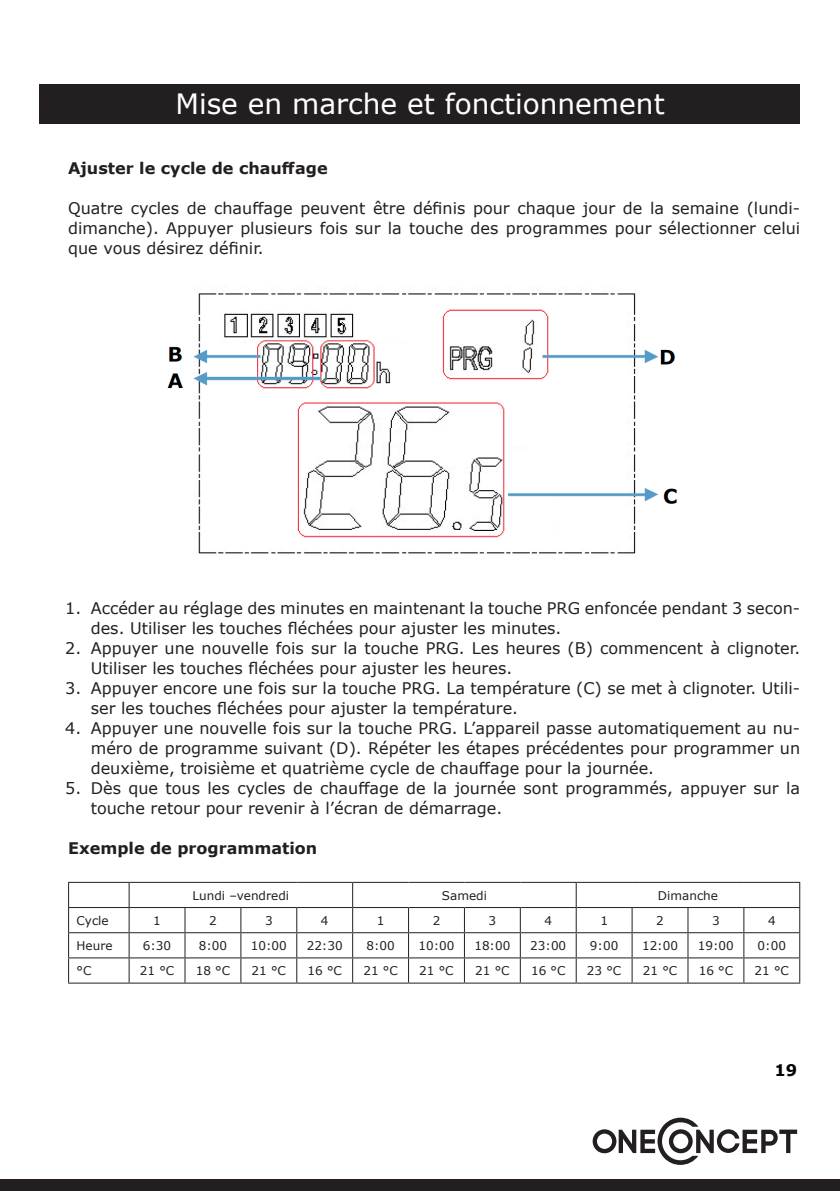
<style>
.page{position:relative;width:840px;height:1191px;background:#fff}
.page>*{position:absolute;margin:0;border:0;box-sizing:border-box;transform-origin:0 0}
.t1{font:28px "Verdana";color:#fff}
.t2{font:16px/20px "Verdana";color:#231f20}
.t3{font:700 16px "Verdana";color:#231f20}
.t4{font:700 16px "Verdana";color:#03040a}
.t5{font:12px "Verdana";color:#231f20}
</style>
<div class="page">
<svg style="left:0;top:1179px;width:1px;height:12px"></svg>
<div style="left:1px;top:1179px;width:838px;height:12px;background:#231f20"></div>
<svg style="left:592px;top:1117px;width:204px;height:47px"></svg>
<div style="left:40px;top:84px;width:759px;height:39px;background:#231f20"></div>
<hr style="left:68px;top:882px;width:61px;height:1px;background:#231f20">
<hr style="left:129px;top:882px;width:56px;height:1px;background:#231f20">
<hr style="left:185px;top:882px;width:56px;height:1px;background:#231f20">
<hr style="left:241px;top:882px;width:55px;height:1px;background:#231f20">
<hr style="left:296px;top:882px;width:56px;height:1px;background:#231f20">
<hr style="left:352px;top:882px;width:56px;height:1px;background:#231f20">
<hr style="left:408px;top:882px;width:56px;height:1px;background:#231f20">
<hr style="left:464px;top:882px;width:56px;height:1px;background:#231f20">
<hr style="left:520px;top:882px;width:56px;height:1px;background:#231f20">
<hr style="left:576px;top:882px;width:55px;height:1px;background:#231f20">
<hr style="left:631px;top:882px;width:56px;height:1px;background:#231f20">
<hr style="left:687px;top:882px;width:56px;height:1px;background:#231f20">
<hr style="left:743px;top:882px;width:56px;height:1px;background:#231f20">
<hr style="left:68px;top:907px;width:61px;height:1px;background:#231f20">
<hr style="left:129px;top:907px;width:56px;height:1px;background:#231f20">
<hr style="left:185px;top:907px;width:56px;height:1px;background:#231f20">
<hr style="left:241px;top:907px;width:55px;height:1px;background:#231f20">
<hr style="left:296px;top:907px;width:56px;height:1px;background:#231f20">
<hr style="left:352px;top:907px;width:56px;height:1px;background:#231f20">
<hr style="left:408px;top:907px;width:56px;height:1px;background:#231f20">
<hr style="left:464px;top:907px;width:56px;height:1px;background:#231f20">
<hr style="left:520px;top:907px;width:56px;height:1px;background:#231f20">
<hr style="left:576px;top:907px;width:55px;height:1px;background:#231f20">
<hr style="left:631px;top:907px;width:56px;height:1px;background:#231f20">
<hr style="left:687px;top:907px;width:56px;height:1px;background:#231f20">
<hr style="left:743px;top:907px;width:56px;height:1px;background:#231f20">
<hr style="left:68px;top:932px;width:61px;height:1px;background:#231f20">
<hr style="left:129px;top:932px;width:56px;height:1px;background:#231f20">
<hr style="left:185px;top:932px;width:56px;height:1px;background:#231f20">
<hr style="left:241px;top:932px;width:55px;height:1px;background:#231f20">
<hr style="left:296px;top:932px;width:56px;height:1px;background:#231f20">
<hr style="left:352px;top:932px;width:56px;height:1px;background:#231f20">
<hr style="left:408px;top:932px;width:56px;height:1px;background:#231f20">
<hr style="left:464px;top:932px;width:56px;height:1px;background:#231f20">
<hr style="left:520px;top:932px;width:56px;height:1px;background:#231f20">
<hr style="left:576px;top:932px;width:55px;height:1px;background:#231f20">
<hr style="left:631px;top:932px;width:56px;height:1px;background:#231f20">
<hr style="left:687px;top:932px;width:56px;height:1px;background:#231f20">
<hr style="left:743px;top:932px;width:56px;height:1px;background:#231f20">
<hr style="left:68px;top:957px;width:61px;height:1px;background:#231f20">
<svg style="left:68px;top:883px;width:1px;height:99px"></svg>
<hr style="left:129px;top:957px;width:56px;height:1px;background:#231f20">
<svg style="left:128px;top:883px;width:1px;height:99px"></svg>
<hr style="left:185px;top:957px;width:56px;height:1px;background:#231f20">
<svg style="left:184px;top:908px;width:1px;height:74px"></svg>
<hr style="left:241px;top:957px;width:55px;height:1px;background:#231f20">
<svg style="left:240px;top:908px;width:1px;height:74px"></svg>
<hr style="left:296px;top:957px;width:56px;height:1px;background:#231f20">
<svg style="left:296px;top:908px;width:1px;height:74px"></svg>
<hr style="left:352px;top:957px;width:56px;height:1px;background:#231f20">
<svg style="left:352px;top:883px;width:1px;height:99px"></svg>
<hr style="left:408px;top:957px;width:56px;height:1px;background:#231f20">
<svg style="left:408px;top:908px;width:1px;height:74px"></svg>
<hr style="left:464px;top:957px;width:56px;height:1px;background:#231f20">
<svg style="left:463px;top:908px;width:1px;height:74px"></svg>
<hr style="left:520px;top:957px;width:56px;height:1px;background:#231f20">
<svg style="left:519px;top:908px;width:1px;height:74px"></svg>
<hr style="left:576px;top:957px;width:55px;height:1px;background:#231f20">
<svg style="left:575px;top:883px;width:1px;height:99px"></svg>
<hr style="left:631px;top:957px;width:56px;height:1px;background:#231f20">
<svg style="left:631px;top:908px;width:1px;height:74px"></svg>
<hr style="left:687px;top:957px;width:56px;height:1px;background:#231f20">
<svg style="left:687px;top:908px;width:1px;height:74px"></svg>
<hr style="left:743px;top:957px;width:56px;height:1px;background:#231f20">
<svg style="left:743px;top:908px;width:1px;height:74px"></svg>
<hr style="left:68px;top:982px;width:61px;height:1px;background:#231f20">
<hr style="left:129px;top:982px;width:56px;height:1px;background:#231f20">
<hr style="left:185px;top:982px;width:56px;height:1px;background:#231f20">
<hr style="left:241px;top:982px;width:55px;height:1px;background:#231f20">
<hr style="left:296px;top:982px;width:56px;height:1px;background:#231f20">
<hr style="left:352px;top:982px;width:56px;height:1px;background:#231f20">
<hr style="left:408px;top:982px;width:56px;height:1px;background:#231f20">
<hr style="left:464px;top:982px;width:56px;height:1px;background:#231f20">
<hr style="left:520px;top:982px;width:56px;height:1px;background:#231f20">
<hr style="left:576px;top:982px;width:55px;height:1px;background:#231f20">
<hr style="left:631px;top:982px;width:56px;height:1px;background:#231f20">
<hr style="left:687px;top:982px;width:56px;height:1px;background:#231f20">
<hr style="left:743px;top:982px;width:56px;height:1px;background:#231f20">
<img style="left:167px;top:293px;width:510px;height:261px">
<h1 class="t1" style="left:175px;top:84px;width:490px">Mise en marche et fonctionnement</h1>
<p class="t3" style="left:68px;top:156px;width:261px">Ajuster le cycle de chauffage</p>
<p class="t2" style="left:68px;top:198px;width:733px;text-align:justify">Quatre cycles de chauffage peuvent être définis pour chaque jour de la semaine (lundi&shy;dimanche). Appuyer plusieurs fois sur la touche des programmes pour sélectionner celui que vous désirez définir.</p>
<p class="t2" style="left:91px;top:598px;width:710px;text-indent:-26px">1. Accéder au réglage des minutes en maintenant la touche PRG enfoncée pendant 3 secon&shy;des. Utiliser les touches fléchées pour ajuster les minutes.</p>
<p class="t2" style="left:91px;top:638px;width:710px;text-indent:-26px">2. Appuyer une nouvelle fois sur la touche PRG. Les heures (B) commencent à clignoter.<br>Utiliser les touches fléchées pour ajuster les heures.</p>
<p class="t2" style="left:91px;top:678px;width:710px;text-indent:-26px">3. Appuyer encore une fois sur la touche PRG. La température (C) se met à clignoter. Utili&shy;ser les touches fléchées pour ajuster la température.</p>
<p class="t2" style="left:91px;top:718px;width:710px;text-align:justify;text-indent:-26px">4. Appuyer une nouvelle fois sur la touche PRG. L’appareil passe automatiquement au nu&shy;méro de programme suivant (D). Répéter les étapes précédentes pour programmer un deuxième, troisième et quatrième cycle de chauffage pour la journée.</p>
<p class="t2" style="left:91px;top:778px;width:710px;text-indent:-26px">5. Dès que tous les cycles de chauffage de la journée sont programmés, appuyer sur la touche retour pour revenir à l’écran de démarrage.</p>
<p class="t3" style="left:68px;top:836px;width:250px">Exemple de programmation</p>
<p class="t5" style="left:192px;top:887px;width:98px">Lundi –vendredi</p>
<p class="t5" style="left:441px;top:887px;width:47px">Samedi</p>
<p class="t5" style="left:657px;top:887px;width:62px">Dimanche</p>
<p class="t5" style="left:77px;top:912px;width:34px">Cycle</p>
<p class="t5" style="left:153px;top:912px;width:9px">1</p>
<p class="t5" style="left:209px;top:912px;width:9px">2</p>
<p class="t5" style="left:265px;top:912px;width:9px">3</p>
<p class="t5" style="left:321px;top:912px;width:9px">4</p>
<p class="t5" style="left:376px;top:912px;width:9px">1</p>
<p class="t5" style="left:432px;top:912px;width:9px">2</p>
<p class="t5" style="left:488px;top:912px;width:9px">3</p>
<p class="t5" style="left:544px;top:912px;width:9px">4</p>
<p class="t5" style="left:600px;top:912px;width:9px">1</p>
<p class="t5" style="left:655px;top:912px;width:9px">2</p>
<p class="t5" style="left:711px;top:912px;width:9px">3</p>
<p class="t5" style="left:767px;top:912px;width:9px">4</p>
<p class="t5" style="left:77px;top:937px;width:38px">Heure</p>
<p class="t5" style="left:143px;top:937px;width:30px">6:30</p>
<p class="t5" style="left:199px;top:937px;width:30px">8:00</p>
<p class="t5" style="left:251px;top:937px;width:37px">10:00</p>
<p class="t5" style="left:306px;top:937px;width:37px">22:30</p>
<p class="t5" style="left:366px;top:937px;width:30px">8:00</p>
<p class="t5" style="left:418px;top:937px;width:37px">10:00</p>
<p class="t5" style="left:474px;top:937px;width:37px">18:00</p>
<p class="t5" style="left:530px;top:937px;width:37px">23:00</p>
<p class="t5" style="left:589px;top:937px;width:30px">9:00</p>
<p class="t5" style="left:641px;top:937px;width:37px">12:00</p>
<p class="t5" style="left:697px;top:937px;width:37px">19:00</p>
<p class="t5" style="left:757px;top:937px;width:30px">0:00</p>
<p class="t5" style="left:77px;top:962px;width:16px">°C</p>
<p class="t5" style="left:140px;top:962px;width:36px">21 °C</p>
<p class="t5" style="left:196px;top:962px;width:36px">18 °C</p>
<p class="t5" style="left:251px;top:962px;width:36px">21 °C</p>
<p class="t5" style="left:307px;top:962px;width:36px">16 °C</p>
<p class="t5" style="left:363px;top:962px;width:36px">21 °C</p>
<p class="t5" style="left:419px;top:962px;width:36px">21 °C</p>
<p class="t5" style="left:475px;top:962px;width:36px">21 °C</p>
<p class="t5" style="left:530px;top:962px;width:36px">16 °C</p>
<p class="t5" style="left:586px;top:962px;width:36px">23 °C</p>
<p class="t5" style="left:642px;top:962px;width:36px">21 °C</p>
<p class="t5" style="left:698px;top:962px;width:36px">16 °C</p>
<p class="t5" style="left:754px;top:962px;width:36px">21 °C</p>
<p class="t4" style="left:774px;top:1058px;width:24px">19</p>
</div>
